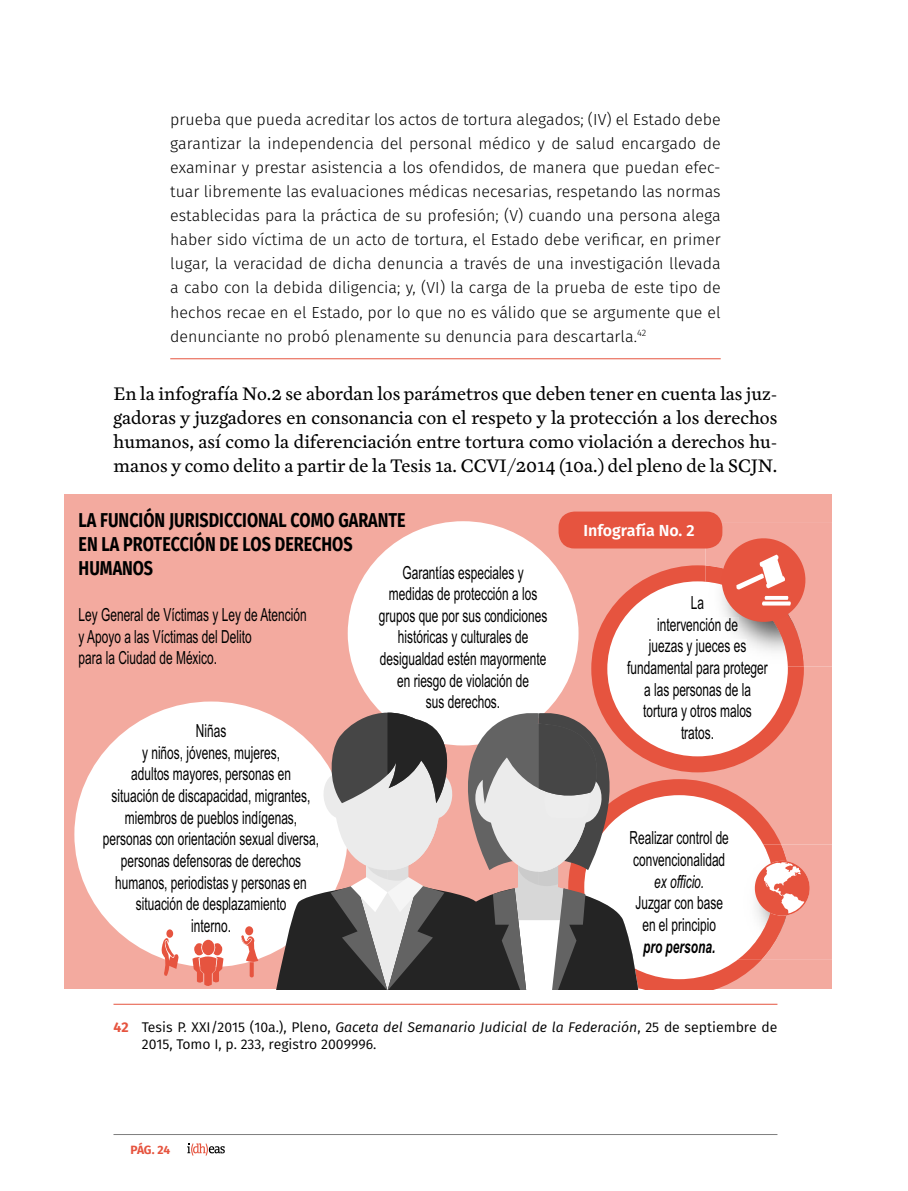
<style>
.page{position:relative;width:908px;height:1191px;background:#fff}
.page>*{position:absolute;margin:0;border:0;box-sizing:border-box;transform-origin:0 0}
.t1{font:700 20px/24px "Fira Sans";color:#000;scale:.81 1}
.t2{font:19px/24px "Cardea OTCE";color:#000;text-align:justify}
.t3{font:18px/21.6px "Arial Narrow";color:#000;text-align:center;scale:.81 1}
.t4{font:italic 700 18px "Arial Narrow";color:#000;scale:.81 1}
.t5{font:italic 18px "Arial Narrow";color:#000;scale:.81 1}
.t6{font:300 16px/24px "Fira Sans";color:#000;text-align:justify}
.t7{font:600 16px "Fira Sans";color:#fff}
.t8{font:14px/16.8px "Fira Sans";color:#000}
.t9{font:700 12px "Fira Sans";color:#e6543f}
.s1{font-weight:700;color:#e6543f}
.s2{font-style:italic}
</style>
<div class="page">
<svg style="left:187px;top:1143px;width:38px;height:12px"></svg>
<hr style="left:113px;top:1134px;width:664px;height:1px;background:#7d7d7d">
<hr style="left:170px;top:358px;width:550px;height:1px;background:#e6543f">
<hr style="left:113px;top:1004px;width:664px;height:1px;background:#e6543f">
<div style="left:64px;top:495px;width:767px;height:494px;background:#f3aa9f"></div>
<div style="left:74px;top:701px;width:273px;height:266px;background:#fff;border-radius:50%"></div>
<div style="left:347px;top:521px;width:231px;height:224px;background:#fff;border-radius:50%"></div>
<svg style="left:591px;top:565px;width:212px;height:207px;fill:#fff"></svg>
<svg style="left:638px;top:779px;width:151px;height:210px;background:#f9d6d1"></svg>
<svg style="left:276px;top:700px;width:362px;height:289px"></svg>
<div style="left:166px;top:929px;width:7px;height:8px;background:#e6543f;border-radius:50%"></div>
<svg style="left:160px;top:938px;width:18px;height:38px"></svg>
<div style="left:245px;top:926px;width:8px;height:9px;background:#e6543f;border-radius:50%"></div>
<svg style="left:241px;top:933px;width:17px;height:45px"></svg>
<svg style="left:192px;top:940px;width:31px;height:46px"></svg>
<img style="left:831px;top:844px;width:1px;height:115px">
<img style="left:789px;top:844px;width:42px;height:50px">
<img style="left:738px;top:844px;width:51px;height:115px">
<svg style="left:754px;top:861px;width:55px;height:54px;background:#ef9e92"></svg>
<img style="left:831px;top:522px;width:1px;height:144px">
<img style="left:705px;top:565px;width:98px;height:101px">
<img style="left:705px;top:617px;width:32px;height:14px">
<img style="left:705px;top:639px;width:41px;height:17px">
<img style="left:705px;top:661px;width:62px;height:5px">
<svg style="left:715px;top:532px;width:91px;height:96px"></svg>
<div style="left:558px;top:511px;width:164px;height:37px;background:#e6543f;border-radius:16px"></div>
<p class="t6" style="left:170px;top:108px;width:551px">prueba que pueda acreditar los actos de tortura alegados; (IV) el Estado debe garantizar la independencia del personal médico y de salud encargado de examinar y prestar asistencia a los ofendidos, de manera que puedan efec&shy;tuar libremente las evaluaciones médicas necesarias, respetando las normas establecidas para la práctica de su profesión; (V) cuando una persona alega haber sido víctima de un acto de tortura, el Estado debe verificar, en primer lugar, la veracidad de dicha denuncia a través de una investigación llevada a cabo con la debida diligencia; y, (VI) la carga de la prueba de este tipo de hechos recae en el Estado, por lo que no es válido que se argumente que el denunciante no probó plenamente su denuncia para descartarla.<sup>42</sup></p>
<p class="t2" style="left:113px;top:383px;width:665px">En la infografía No.2 se abordan los parámetros que deben tener en cuenta las juz&shy;gadoras y juzgadores en consonancia con el respeto y la protección a los derechos humanos, así como la diferenciación entre tortura como violación a derechos hu&shy;manos y como delito a partir de la Tesis 1a. CCVI/2014 (10a.) del pleno de la SCJN.</p>
<p class="t1" style="left:78px;top:508px;width:405px">LA FUNCIÓN JURISDICCIONAL COMO GARANTE<br>EN LA PROTECCIÓN DE LOS DERECHOS<br>HUMANOS</p>
<p class="t3" style="left:78px;top:603px;width:283px;text-align:left">Ley General de Víctimas y Ley de Atención y Apoyo a las Víctimas del Delito<br>para la Ciudad de México.</p>
<p class="t3" style="left:379px;top:560px;width:209px">Garantías especiales y medidas de protección a los grupos que por sus condiciones históricas y culturales de desigualdad estén mayormente en riesgo de violación de<br>sus derechos.</p>
<p class="t3" style="left:103px;top:719px;width:268px">Niñas<br>y niños, jóvenes, mujeres,<br>adultos mayores, personas en<br>situación de discapacidad, migrantes, miembros de pueblos indígenas, personas con orientación sexual diversa, personas defensoras de derechos humanos, periodistas y personas en situación de desplazamiento<br>interno.</p>
<p class="t7" style="left:583px;top:519px;width:113px">Infografía No. 2</p>
<p class="t3" style="left:627px;top:591px;width:175px">La<br>intervención de<br>juezas y jueces es fundamental para proteger a las personas de la tortura y otros malos tratos.</p>
<p class="t3" style="left:629px;top:826px;width:124px;text-align:left">Realizar control de convencionalidad</p>
<p class="t5" style="left:653px;top:869px;width:63px">ex officio.</p>
<p class="t3" style="left:635px;top:891px;width:109px">Juzgar con base en el principio</p>
<p class="t4" style="left:642px;top:932px;width:91px">pro persona.</p>
<p class="t8" style="left:142px;top:1019px;width:636px;text-indent:-28px"><span class="s1">42</span> Tesis P. XXI/2015 (10a.), Pleno, <span class="s2">Gaceta del Semanario Judicial de la Federación</span>, 25 de septiembre de<br>2015, Tomo I, p. 233, registro 2009996.</p>
<p class="t9" style="left:130px;top:1141px;width:41px">PÁG. 24</p>
</div>
